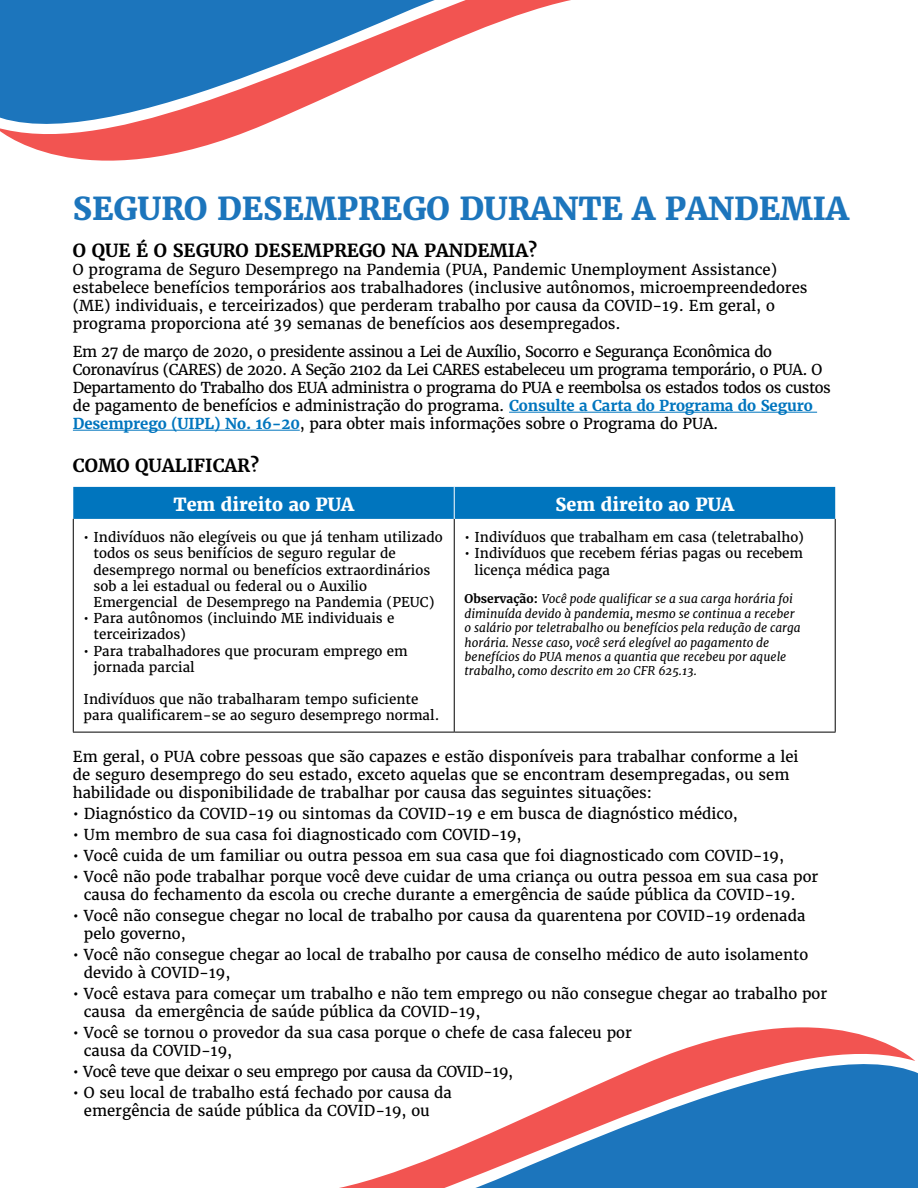
<style>
.page{position:relative;width:918px;height:1188px;background:#fff}
.page>*{position:absolute;margin:0;border:0;box-sizing:border-box;transform-origin:0 0}
.t1{font:800 31.5px "Merriweather";color:#1c75bc}
.t2{font:700 18px "Merriweather";color:#000}
.t3{font:800 18px "Merriweather";color:#fff}
.t4{font:15px/18px "Merriweather";color:#000}
.t5{font:15px/18px "Merriweather";letter-spacing:-.03em;color:#000}
.t6{font:15px "Merriweather";letter-spacing:-.025em;color:#000}
.t7{font:13.5px/16.2px "Merriweather";color:#000}
.t8{font:italic 12px/14.4px "Merriweather";color:#000}
.s1{font-weight:700;color:#0075be}
.s2{font-weight:700;font-style:normal}
</style>
<div class="page">
<svg style="left:0;top:0;width:571px;height:161px"></svg>
<svg style="left:339px;top:1027px;width:579px;height:161px"></svg>
<svg style="left:579px;top:1096px;width:339px;height:92px;background:#3178b8"></svg>
<svg style="left:0;top:0;width:334px;height:92px;background:#3278b7"></svg>
<hr style="left:509px;top:412px;width:308px;height:1px;background:#0075be">
<hr style="left:73px;top:430px;width:227px;height:1px;background:#0075be">
<div style="left:73px;top:487px;width:762px;height:32px;background:#0075be"></div>
<hr style="left:73px;top:519px;width:1px;height:213px;background:#000">
<hr style="left:454px;top:519px;width:1px;height:213px;background:#000">
<hr style="left:835px;top:519px;width:1px;height:213px;background:#000">
<hr style="left:73px;top:732px;width:381px;height:1px;background:#000">
<hr style="left:454px;top:732px;width:382px;height:1px;background:#000">
<hr style="left:454px;top:487px;width:1px;height:32px;background:#fff">
<p class="t1" style="left:73px;top:188px;width:777px">SEGURO DESEMPREGO DURANTE A PANDEMIA</p>
<h2 class="t2" style="left:73px;top:239px;width:466px">O QUE É O SEGURO DESEMPREGO NA PANDEMIA?</h2>
<h2 class="t4" style="left:73px;top:260px;width:736px">O programa de Seguro Desemprego na Pandemia (PUA, Pandemic Unemployment Assistance) estabelece benefícios temporários aos trabalhadores (inclusive autônomos, microempreendedores (ME) individuais, e terceirizados) que perderam trabalho por causa da COVID-19. Em geral, o programa proporciona até 39 semanas de benefícios aos desempregados.</h2>
<h2 class="t5" style="left:73px;top:343px;width:759px">Em 27 de março de 2020, o presidente assinou a Lei de Auxílio, Socorro e Segurança Econômica do Coronavírus (CARES) de 2020. A Seção 2102 da Lei CARES estabeleceu um programa temporário, o PUA. O Departamento do Trabalho dos EUA administra o programa do PUA e reembolsa os estados todos os custos de pagamento de benefícios e administração do programa. <span class="s1">Consulte a Carta do Programa do Seguro Desemprego (UIPL) No. 16-20</span>, para obter mais informações sobre o Programa do PUA.</h2>
<h2 class="t2" style="left:73px;top:454px;width:188px">COMO QUALIFICAR?</h2>
<p class="t3" style="left:173px;top:492px;width:182px">Tem direito ao PUA</p>
<p class="t3" style="left:556px;top:492px;width:180px">Sem direito ao PUA</p>
<p class="t7" style="left:94px;top:529px;width:351px;text-indent:-10px">• Indivíduos não elegíveis ou que já tenham utilizado todos os seus benifícios de seguro regular de desemprego normal ou benefícios extraordinários sob a lei estadual ou federal ou o Auxilio Emergencial de Desemprego na Pandemia (PEUC)</p>
<p class="t7" style="left:94px;top:610px;width:302px;text-indent:-10px">• Para autônomos (incluindo ME individuais e terceirizados)</p>
<p class="t7" style="left:94px;top:643px;width:316px;text-indent:-10px">• Para trabalhadores que procuram emprego em jornada parcial</p>
<p class="t7" style="left:84px;top:691px;width:357px">Indivíduos que não trabalharam tempo suficiente para qualificarem-se ao seguro desemprego normal.</p>
<p class="t7" style="left:465px;top:529px;width:341px">• Indivíduos que trabalham em casa (teletrabalho)</p>
<p class="t7" style="left:474px;top:545px;width:330px;text-indent:-10px">• Indivíduos que recebem férias pagas ou recebem licença médica paga</p>
<p class="t8" style="left:465px;top:592px;width:338px"><span class="s2">Observação:</span> Você pode qualificar se a sua carga horária foi diminuída devido à pandemia, mesmo se continua a receber o salário por teletrabalho ou benefícios pela redução de carga horária. Nesse caso, você será elegível ao pagamento de benefícios do PUA menos a quantia que recebeu por aquele trabalho, como descrito em 20 CFR 625.13.</p>
<h2 class="t4" style="left:73px;top:748px;width:727px">Em geral, o PUA cobre pessoas que são capazes e estão disponíveis para trabalhar conforme a lei de seguro desemprego do seu estado, exceto aquelas que se encontram desempregadas, ou sem habilidade ou disponibilidade de trabalhar por causa das seguintes situações:</h2>
<h2 class="t4" style="left:73px;top:805px;width:667px">• Diagnóstico da COVID-19 ou sintomas da COVID-19 e em busca de diagnóstico médico,</h2>
<h2 class="t4" style="left:73px;top:826px;width:450px">• Um membro de sua casa foi diagnosticado com COVID-19,</h2>
<h2 class="t4" style="left:73px;top:847px;width:713px">• Você cuida de um familiar ou outra pessoa em sua casa que foi diagnosticado com COVID-19,</h2>
<h2 class="t4" style="left:84px;top:868px;width:736px;text-indent:-11px">• Você não pode trabalhar porque você deve cuidar de uma criança ou outra pessoa em sua casa por causa do fechamento da escola ou creche durante a emergência de saúde pública da COVID-19.</h2>
<h2 class="t4" style="left:84px;top:907px;width:723px;text-indent:-11px">• Você não consegue chegar no local de trabalho por causa da quarentena por COVID-19 ordenada pelo governo,</h2>
<h2 class="t4" style="left:84px;top:946px;width:726px;text-indent:-11px">• Você não consegue chegar ao local de trabalho por causa de conselho médico de auto isolamento devido à COVID-19,</h2>
<h2 class="t4" style="left:84px;top:985px;width:745px;text-indent:-11px">• Você estava para começar um trabalho e não tem emprego ou não consegue chegar ao trabalho por causa da emergência de saúde pública da COVID-19,</h2>
<h2 class="t4" style="left:84px;top:1024px;width:550px;text-indent:-11px">• Você se tornou o provedor da sua casa porque o chefe de casa faleceu por causa da COVID-19,</h2>
<h2 class="t6" style="left:73px;top:1063px;width:442px">• Você teve que deixar o seu emprego por causa da COVID-19,</h2>
<h2 class="t4" style="left:84px;top:1084px;width:370px;text-indent:-11px">• O seu local de trabalho está fechado por causa da emergência de saúde pública da COVID-19, ou</h2>
</div>
